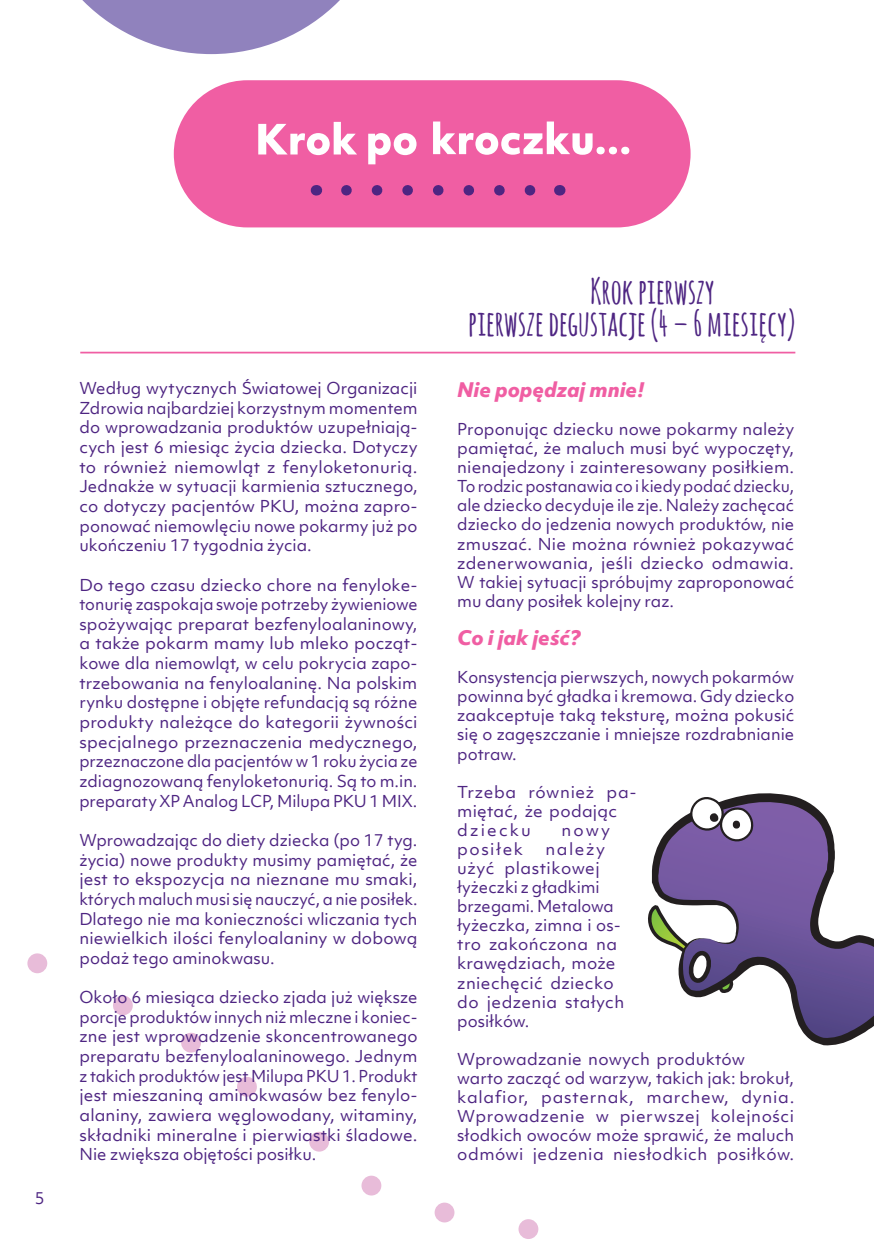
<style>
.page{position:relative;width:874px;height:1241px;background:#fff}
.page>*{position:absolute;margin:0;border:0;box-sizing:border-box;transform-origin:0 0}
.t1{font:700 35px/31.5px "Amatic SC";letter-spacing:-.01em;color:#4e2582}
.t2{font:italic 800 19.25px "Objektiv Mk 1";color:#f05ea3}
.t3{font:15.75px/19.6px "Objektiv Mk 1";color:#4e2582;text-align:justify}
.t4{font:15.75px/19.1px "Objektiv Mk 1";letter-spacing:.025em;color:#4e2582}
.t5{font:15.75px "Objektiv Mk 1";letter-spacing:.09em;color:#4e2582}
</style>
<div class="page">
<svg style="left:518px;top:1218px;width:20px;height:20px"></svg>
<div style="left:434px;top:1202px;width:20px;height:20px;background:#e8bcd9;border-radius:50%"></div>
<div style="left:361px;top:1175px;width:20px;height:20px;background:#e8bcd9;border-radius:50%"></div>
<div style="left:309px;top:1131px;width:20px;height:20px;background:#e8bcd9;border-radius:50%"></div>
<div style="left:27px;top:953px;width:20px;height:20px;background:#e8bcd9;border-radius:50%"></div>
<svg style="left:237px;top:1077px;width:20px;height:20px"></svg>
<svg style="left:181px;top:1032px;width:20px;height:21px"></svg>
<svg style="left:113px;top:995px;width:20px;height:21px"></svg>
<div style="left:174px;top:80px;width:516px;height:147px;background:#f05ea3;border-radius:74px"></div>
<svg style="left:346px;top:185px;width:190px;height:10px"></svg>
<hr style="left:80px;top:351px;width:715px;height:2px;background:#f05ea3">
<svg style="left:433px;top:121px;width:196px;height:34px"></svg>
<svg style="left:258px;top:122px;width:158px;height:42px"></svg>
<svg style="left:82px;top:0;width:258px;height:54px"></svg>
<svg style="left:651px;top:793px;width:222px;height:252px"></svg>
<svg style="left:648px;top:901px;width:89px;height:94px"></svg>
<svg style="left:688px;top:795px;width:65px;height:47px"></svg>
<p class="t3" style="left:35px;top:1187px;width:11px">5</p>
<p class="t3" style="left:79px;top:378px;width:339px">Według wytycznych Światowej Organizacji Zdrowia najbardziej korzystnym momentem do wprowadzania produktów uzupełniają&shy;cych jest 6 miesiąc życia dziecka. Dotyczy to również niemowląt z fenyloketonurią.<br>Jednakże w sytuacji karmienia sztucznego, co dotyczy pacjentów PKU, można zapro&shy;ponować niemowlęciu nowe pokarmy już po ukończeniu 17 tygodnia życia.</p>
<p class="t3" style="left:79px;top:574px;width:339px">Do tego czasu dziecko chore na fenyloke&shy;tonurię zaspokaja swoje potrzeby żywieniowe spożywając preparat bezfenyloalaninowy, a także pokarm mamy lub mleko począt&shy;kowe dla niemowląt, w celu pokrycia zapo&shy;trzebowania na fenyloalaninę. Na polskim rynku dostępne i objęte refundacją są różne produkty należące do kategorii żywności specjalnego przeznaczenia medycznego, przeznaczone dla pacjentów w 1 roku życia ze zdiagnozowaną fenyloketonurią. Są to m.in. preparaty XP Analog LCP, Milupa PKU 1 MIX.</p>
<p class="t3" style="left:79px;top:830px;width:339px">Wprowadzając do diety dziecka (po 17 tyg. życia) nowe produkty musimy pamiętać, że jest to ekspozycja na nieznane mu smaki, których maluch musi się nauczyć, a nie posiłek.<br>Dlatego nie ma konieczności wliczania tych niewielkich ilości fenyloalaniny w dobową podaż tego aminokwasu.</p>
<p class="t3" style="left:79px;top:987px;width:339px">Około 6 miesiąca dziecko zjada już większe porcje produktów innych niż mleczne i koniec&shy;zne jest wprowadzenie skoncentrowanego preparatu bezfenyloalaninowego. Jednym z takich produktów jest Milupa PKU 1. Produkt jest mieszaniną aminokwasów bez fenylo&shy;alaniny, zawiera węglowodany, witaminy, składniki mineralne i pierwiastki śladowe.<br>Nie zwiększa objętości posiłku.</p>
<h1 class="t1" style="left:468px;top:274px;width:328px;text-indent:122px">Krok pierwszy pierwsze degustacje (4 – 6 miesięcy)</h1>
<p class="t2" style="left:457px;top:375px;width:188px">Nie popędzaj mnie!</p>
<p class="t3" style="left:457px;top:419px;width:338px;line-height:19.1px">Proponując dziecku nowe pokarmy należy pamiętać, że maluch musi być wypoczęty, nienajedzony i zainteresowany posiłkiem.<br>To rodzic postanawia co ikiedy podać dziecku, ale dziecko decyduje ile zje. Należy zachęcać dziecko do jedzenia nowych produktów, nie zmuszać. Nie można również pokazywać zdenerwowania, jeśli dziecko odmawia.<br>W takiej sytuacji spróbujmy zaproponować mu dany posiłek kolejny raz.</p>
<p class="t2" style="left:457px;top:623px;width:124px">Co i jak jeść?</p>
<p class="t3" style="left:457px;top:667px;width:338px;line-height:19.1px">Konsystencja pierwszych, nowych pokarmów powinna być gładka i kremowa. Gdy dziecko zaakceptuje taką teksturę, można pokusić się o zagęszczanie i mniejsze rozdrabnianie potraw.</p>
<p class="t4" style="left:457px;top:782px;width:181px">Trzeba również pa&shy;miętać, że podając dziecku</p>
<p class="t3" style="left:561px;top:819px;width:50px">nowy</p>
<p class="t3" style="left:457px;top:839px;width:168px;line-height:19.1px;text-align:left;text-indent:88px">należy użyć plastikowej łyżeczki z gładkimi brzegami. Metalowa łyżeczka, zimna i os&shy;tro zakończona na krawędziach, może zniechęcić dziecko do jedzenia stałych posiłków.</p>
<p class="t3" style="left:457px;top:1049px;width:338px;line-height:19.1px;text-align:left">Wprowadzanie nowych produktów warto zacząć od warzyw, takich jak: brokuł, kalafior, pasternak, marchew, dynia.<br>Wprowadzenie w pierwszej kolejności słodkich owoców może sprawić, że maluch odmówi jedzenia niesłodkich posiłków.</p>
<p class="t5" style="left:457px;top:838px;width:67px">posiłek</p>
</div>
